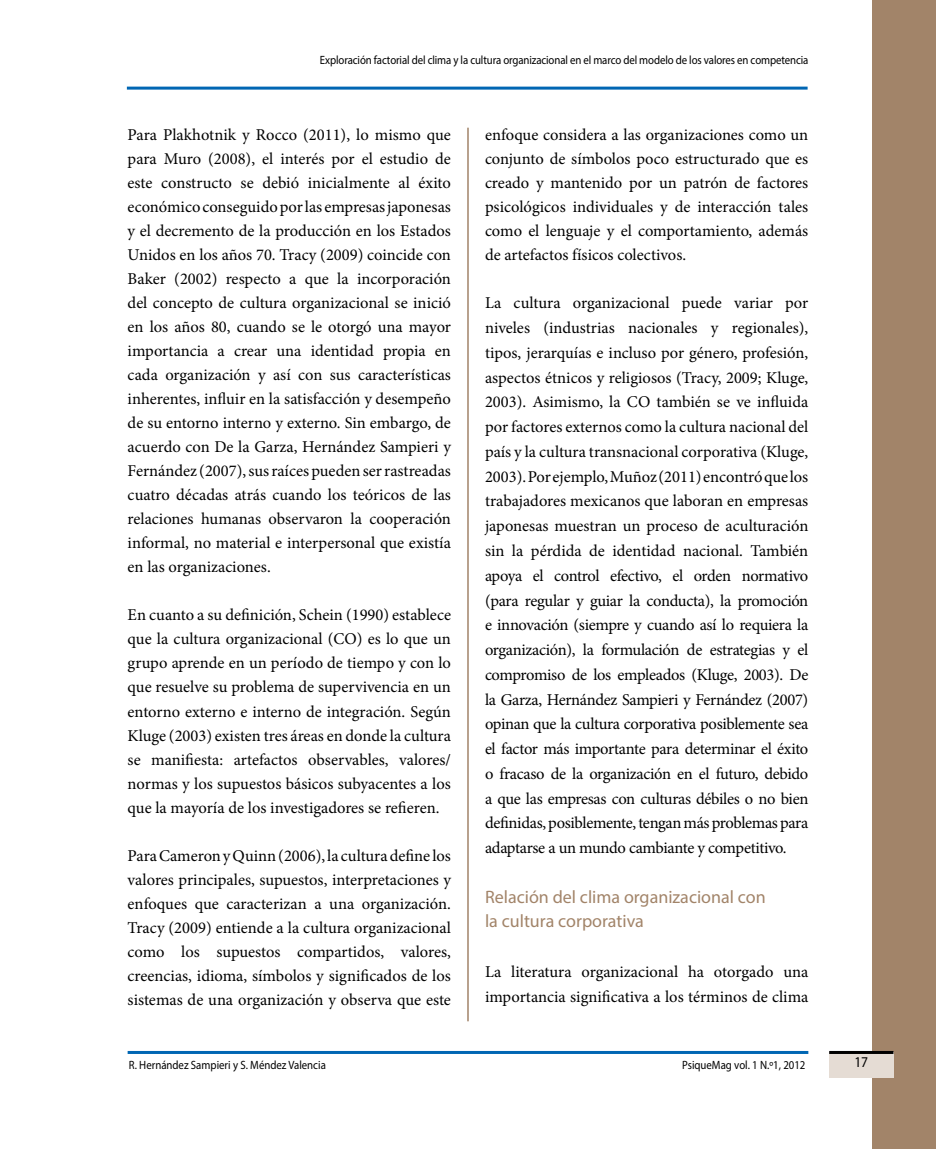
<style>
.page{position:relative;width:936px;height:1149px;background:#fff}
.page>*{position:absolute;margin:0;border:0;box-sizing:border-box;transform-origin:0 0}
.t1{font:18px/24.8px "Myriad Pro";color:#a28469}
.t2{font:16.5px/24px "Minion Pro";color:#000;text-align:justify}
.t3{font:15px "Myriad Pro";color:#000;scale:.9 1}
.t4{font:12px "Myriad Pro";letter-spacing:-.01em;color:#000;scale:.9 1}
</style>
<div class="page">
<div style="left:871px;top:0;width:64px;height:1148px;background:#a28469"></div>
<hr style="left:128px;top:1050px;width:680px;height:3px;background:#0066b3">
<hr style="left:127px;top:87px;width:680px;height:3px;background:#0066b3">
<div style="left:829px;top:1052px;width:64px;height:25px;background:#e5dcd4"></div>
<hr style="left:829px;top:1050px;width:64px;height:3px;background:#000">
<hr style="left:467px;top:128px;width:1px;height:892px;background:#a28469">
<p class="t4" style="left:320px;top:53px;width:544px">Exploración factorial del clima y la cultura organizacional en el marco del modelo de los valores en competencia</p>
<p class="t2" style="left:128px;top:123px;width:325px">Para Plakhotnik y Rocco (2011), lo mismo que para Muro (2008), el interés por el estudio de este constructo se debió inicialmente al éxito económico conseguido por las empresas japonesas y el decremento de la producción en los Estados Unidos en los años 70. Tracy (2009) coincide con Baker (2002) respecto a que la incorporación del concepto de cultura organizacional se inició en los años 80, cuando se le otorgó una mayor importancia a crear una identidad propia en cada organización y así con sus características inherentes, influir en la satisfacción y desempeño de su entorno interno y externo. Sin embargo, de acuerdo con De la Garza, Hernández Sampieri y Fernández (2007), sus raíces pueden ser rastreadas cuatro décadas atrás cuando los teóricos de las relaciones humanas observaron la cooperación informal, no material e interpersonal que existía en las organizaciones.</p>
<p class="t2" style="left:128px;top:603px;width:325px">En cuanto a su definición, Schein (1990) establece que la cultura organizacional (CO) es lo que un grupo aprende en un período de tiempo y con lo que resuelve su problema de supervivencia en un entorno externo e interno de integración. Según Kluge (2003) existen tres áreas en donde la cultura se manifiesta: artefactos observables, valores/ normas y los supuestos básicos subyacentes a los que la mayoría de los investigadores se refieren.</p>
<p class="t2" style="left:128px;top:843px;width:325px">Para Cameron y Quinn (2006), la cultura define los valores principales, supuestos, interpretaciones y enfoques que caracterizan a una organización.<br>Tracy (2009) entiende a la cultura organizacional como los supuestos compartidos, valores, creencias, idioma, símbolos y significados de los sistemas de una organización y observa que este</p>
<p class="t2" style="left:485px;top:123px;width:325px">enfoque considera a las organizaciones como un conjunto de símbolos poco estructurado que es creado y mantenido por un patrón de factores psicológicos individuales y de interacción tales como el lenguaje y el comportamiento, además de artefactos físicos colectivos.</p>
<p class="t2" style="left:485px;top:290px;width:325px;line-height:24.8px">La cultura organizacional puede variar por niveles (industrias nacionales y regionales), tipos, jerarquías e incluso por género, profesión, aspectos étnicos y religiosos (Tracy, 2009; Kluge, 2003). Asimismo, la CO también se ve influida por factores externos como la cultura nacional del país y la cultura transnacional corporativa (Kluge, 2003). Por ejemplo, Muñoz (2011) encontró que los trabajadores mexicanos que laboran en empresas japonesas muestran un proceso de aculturación sin la pérdida de identidad nacional. También apoya el control efectivo, el orden normativo (para regular y guiar la conducta), la promoción e innovación (siempre y cuando así lo requiera la organización), la formulación de estrategias y el compromiso de los empleados (Kluge, 2003). De la Garza, Hernández Sampieri y Fernández (2007) opinan que la cultura corporativa posiblemente sea el factor más importante para determinar el éxito o fracaso de la organización en el futuro, debido a que las empresas con culturas débiles o no bien definidas, posiblemente, tengan más problemas para adaptarse a un mundo cambiante y competitivo.</p>
<p class="t1" style="left:485px;top:883px;width:282px">Relación del clima organizacional con la cultura corporativa</p>
<p class="t2" style="left:485px;top:958px;width:325px;line-height:24.8px">La literatura organizacional ha otorgado una importancia significativa a los términos de clima</p>
<p class="t4" style="left:129px;top:1057px;width:220px">R. Hernández Sampieri y S. Méndez Valencia</p>
<p class="t4" style="left:682px;top:1057px;width:138px">PsiqueMag vol. 1 N.º1, 2012</p>
<p class="t3" style="left:854px;top:1052px;width:17px">17</p>
</div>
